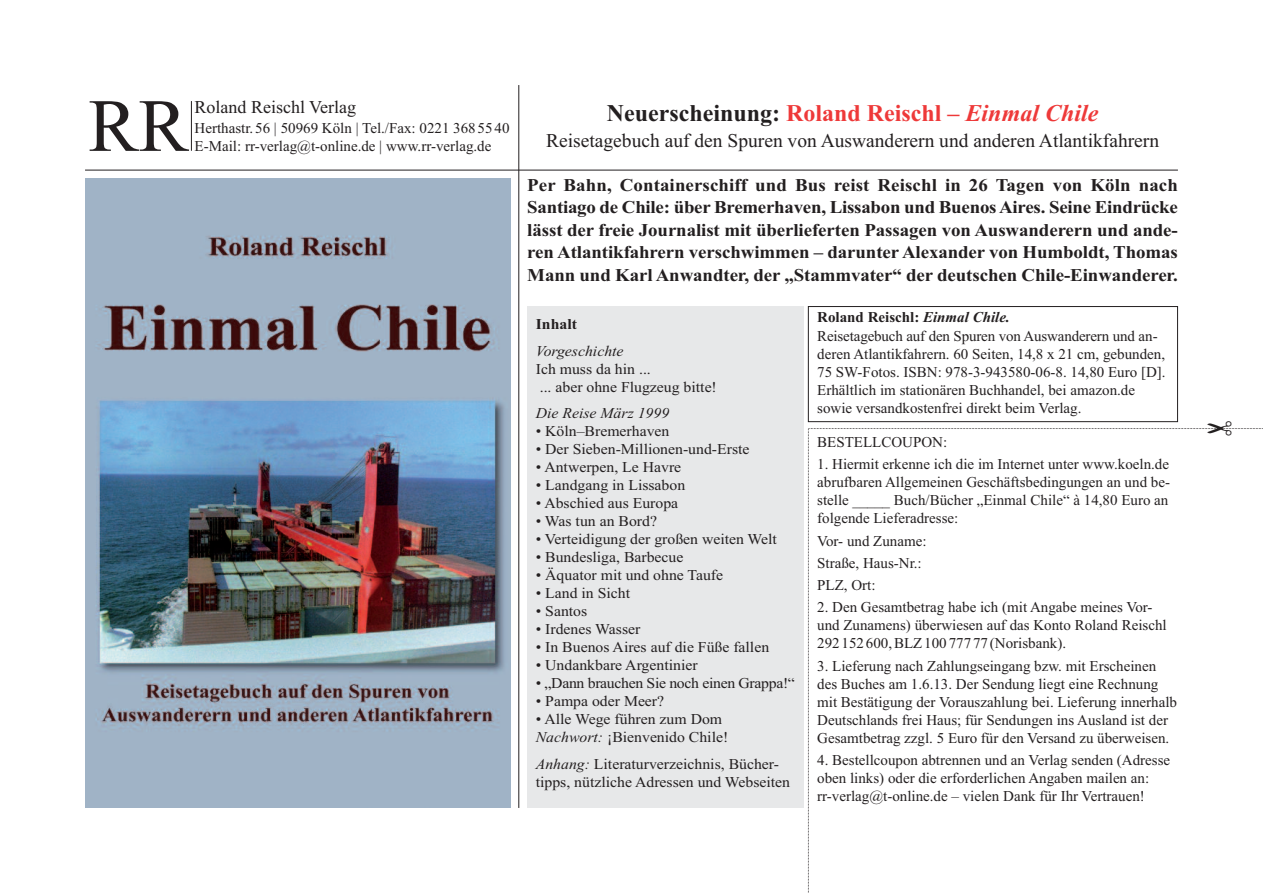
<style>
.page{position:relative;width:1263px;height:893px;background:#fff}
.page>*{position:absolute;margin:0;border:0;box-sizing:border-box;transform-origin:0 0}
.t1{font:75px "Times New Roman";color:#231f20}
.t2{font:700 24px "Times New Roman";color:#231f20}
.t3{font:19.5px "Times New Roman";color:#231f20}
.t4{font:700 18px/22.5px "Times New Roman";letter-spacing:-.005em;color:#231f20;text-align:justify;scale:1.05 1}
.t5{font:18px "Times New Roman";color:#231f20}
.t6{font:15px/18px "Times New Roman";color:#231f20}
.t7{font:15px/18px "Times New Roman";color:#231f20;scale:1.05 1}
.t8{font:15px "Times New Roman";letter-spacing:-.02em;color:#231f20;scale:1.05 1}
.t9{font:italic 15px "Times New Roman";color:#231f20;scale:1.05 1}
.t10{font:700 15px "Times New Roman";color:#231f20;scale:1.05 1}
.s1{color:#ee3939}
.s2{font-style:italic;color:#ee3939}
.s3{font-style:italic}
.s4{font-weight:700}
.s5{font-weight:700;font-style:italic}
</style>
<div class="page">
<div style="left:808px;top:306px;width:370px;height:116px;border:1px solid #231f20"></div>
<hr style="left:191px;top:101px;width:1px;height:50px;background:#231f20">
<hr style="left:518px;top:85px;width:1px;height:723px;background:#231f20">
<hr style="left:85px;top:170px;width:1093px;height:1px;background:#231f20">
<img style="left:85px;top:179px;width:425px;height:629px">
<div style="left:527px;top:306px;width:277px;height:502px;background:#e7e8e9"></div>
<svg style="left:808px;top:421px;width:455px;height:472px"></svg>
<p class="t5" style="left:195px;top:97px;width:163px">Roland Reischl Verlag</p>
<p class="t6" style="left:195px;top:119px;width:316px">Herthastr.56 | 50969 Köln | Tel./Fax: 0221 368 55 40<br>E-Mail: rr-verlag@t-online.de | www.rr-verlag.de</p>
<h1 class="t1" style="left:88px;top:81px;width:102px">RR</h1>
<h2 class="t2" style="left:607px;top:98px;width:493px">Neuerscheinung: <span class="s1">Roland Reischl –</span> <span class="s2">Einmal Chile</span></h2>
<h3 class="t3" style="left:546px;top:128px;width:614px">Reisetagebuch auf den Spuren von Auswanderern und anderen Atlantikfahrern</h3>
<p class="t4" style="left:527px;top:173px;width:621px">Per Bahn, Containerschiff und Bus reist Reischl in 26 Tagen von Köln nach Santiago de Chile: über Bremerhaven, Lissabon und BuenosAires. Seine Eindrücke lässt der freie Journalist mit überlieferten Passagen von Auswanderern und ande&shy;ren Atlantikfahrern verschwimmen – darunter Alexander von Humboldt, Thomas Mann und Karl Anwandter, der „Stammvater“ der deutschen Chile-Einwanderer.</p>
<p class="t10" style="left:536px;top:315px;width:41px">Inhalt</p>
<p class="t9" style="left:536px;top:342px;width:85px">Vorgeschichte</p>
<p class="t7" style="left:536px;top:359px;width:174px">Ich muss da hin ...<br>... aber ohne Flugzeug bitte!</p>
<p class="t9" style="left:536px;top:404px;width:129px">Die Reise März 1999</p>
<p class="t7" style="left:536px;top:422px;width:129px">• Köln–Bremerhaven</p>
<p class="t7" style="left:536px;top:440px;width:205px">• Der Sieben-Millionen-und-Erste</p>
<p class="t7" style="left:536px;top:458px;width:140px">• Antwerpen, Le Havre</p>
<p class="t7" style="left:536px;top:476px;width:144px">• Landgang in Lissabon</p>
<p class="t7" style="left:536px;top:494px;width:137px">• Abschied aus Europa</p>
<p class="t7" style="left:536px;top:512px;width:117px">• Was tun an Bord?</p>
<p class="t7" style="left:536px;top:530px;width:231px">• Verteidigung der großen weiten Welt</p>
<p class="t7" style="left:536px;top:548px;width:142px">• Bundesliga, Barbecue</p>
<p class="t7" style="left:536px;top:566px;width:180px">• Äquator mit und ohne Taufe</p>
<p class="t7" style="left:536px;top:584px;width:91px">• Land in Sicht</p>
<p class="t7" style="left:536px;top:602px;width:51px">• Santos</p>
<p class="t7" style="left:536px;top:620px;width:101px">• Irdenes Wasser</p>
<p class="t7" style="left:536px;top:638px;width:224px">• In Buenos Aires auf die Füße fallen</p>
<p class="t7" style="left:536px;top:656px;width:156px">• Undankbare Argentinier</p>
<p class="t8" style="left:536px;top:674px;width:248px">• „Dann brauchen Sie noch einen Grappa!“</p>
<p class="t7" style="left:536px;top:692px;width:124px">• Pampa oder Meer?</p>
<p class="t7" style="left:536px;top:710px;width:185px">• Alle Wege führen zum Dom<br><span class="s3">Nachwort:</span> ¡Bienvenido Chile!</p>
<p class="t7" style="left:536px;top:754px;width:244px"><span class="s3">Anhang:</span> Literaturverzeichnis, Bücher&shy;tipps, nützliche Adressen und Webseiten</p>
<p class="t6" style="left:817px;top:308px;width:350px"><span class="s4">Roland Reischl:</span> <span class="s5">Einmal Chile.<br></span>Reisetagebuch auf den Spuren von Auswanderern und an&shy;deren Atlantikfahrern. 60 Seiten, 14,8 x 21 cm, gebunden, 75 SW-Fotos. ISBN: 978-3-943580-06-8. 14,80 Euro [D].<br>Erhältlich im stationären Buchhandel, bei amazon.de sowie versandkostenfrei direkt beim Verlag.</p>
<p class="t6" style="left:817px;top:433px;width:132px">BESTELLCOUPON:</p>
<p class="t6" style="left:817px;top:455px;width:354px;text-align:justify">1. Hiermit erkenne ich die im Internet unter www.koeln.de abrufbaren Allgemeinen Geschäftsbedingungen an und be&shy;stelle _____ Buch/Bücher „Einmal Chile“ à 14,80 Euro an folgende Lieferadresse:</p>
<p class="t6" style="left:817px;top:529px;width:111px;line-height:22.2px">Vor- und Zuname:<br>Straße, Haus-Nr.:<br>PLZ, Ort:</p>
<p class="t6" style="left:817px;top:598px;width:351px">2. Den Gesamtbetrag habe ich (mit Angabe meines Vor&shy;und Zunamens) überwiesen auf das Konto Roland Reischl<br>292152600,BLZ10077777(Norisbank).</p>
<p class="t6" style="left:817px;top:656px;width:361px">3. Lieferung nach Zahlungseingang bzw. mit Erscheinen des Buches am 1.6.13. Der Sendung liegt eine Rechnung mit Bestätigung der Vorauszahlung bei. Lieferung innerhalb Deutschlands frei Haus; für Sendungen ins Ausland ist der Gesamtbetrag zzgl. 5 Euro für den Versand zu überweisen.</p>
<p class="t6" style="left:817px;top:751px;width:354px">4. Bestellcoupon abtrennen und an Verlag senden (Adresse oben links) oder die erforderlichen Angaben mailen an: rr-verlag@t-online.de – vielen Dank für Ihr Vertrauen!</p>
</div>
